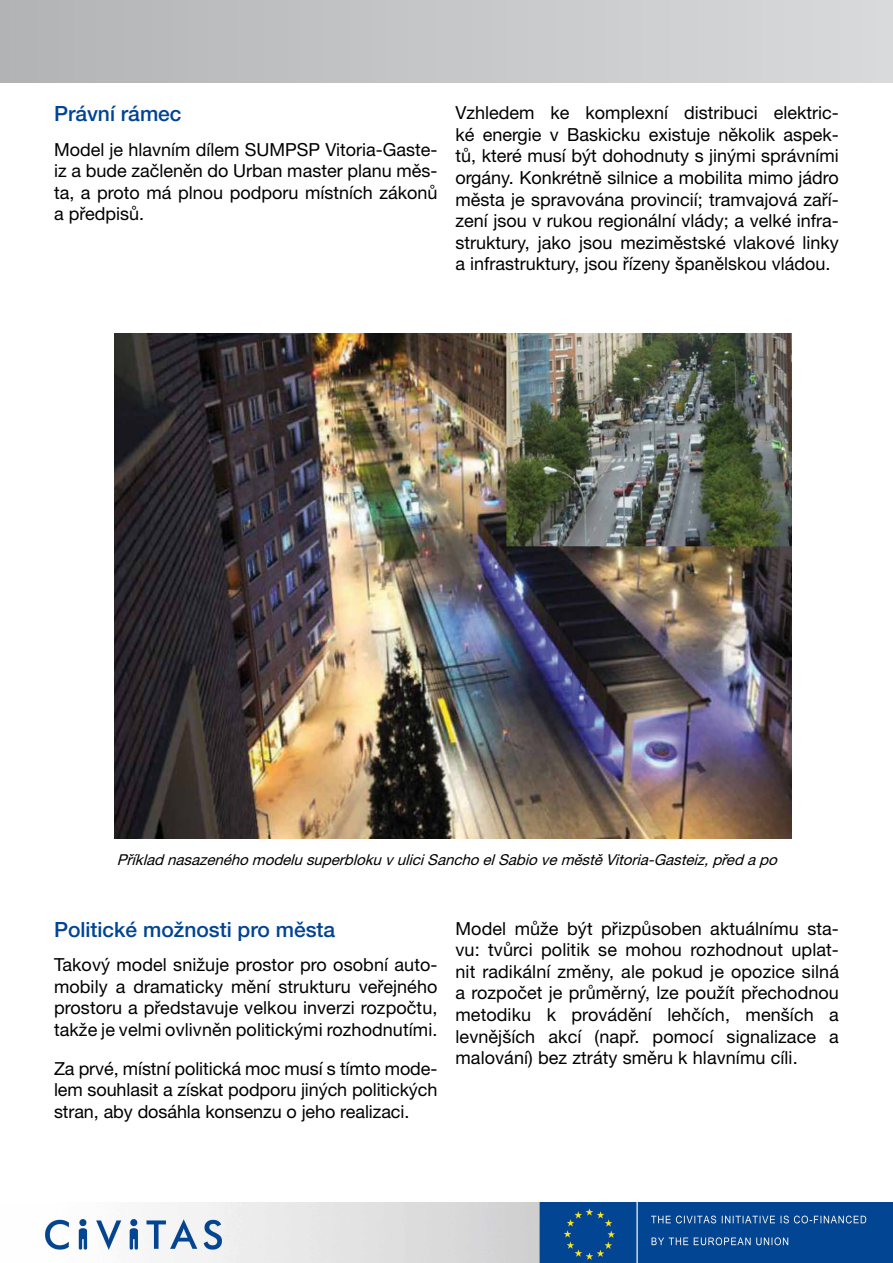
<style>
.page{position:relative;width:893px;height:1263px;background:#fff}
.page>*{position:absolute;margin:0;border:0;box-sizing:border-box;transform-origin:0 0}
.t1{font:500 21px "Helvetica Neue LT Pro";color:#004494}
.t2{font:18px/21.6px "Helvetica Neue LT Pro";color:#000;text-align:justify}
.t3{font:italic 15px "Helvetica Neue LT Pro";color:#000}
</style>
<div class="page">
<div style="left:0;top:0;width:893px;height:82px;background:linear-gradient(to right,#b2b3b5,#d9dadb)"></div>
<img style="left:45px;top:1203px;width:848px;height:60px">
<img style="left:115px;top:334px;width:677px;height:505px">
<p class="t1" style="left:54px;top:101px;width:129px">Právní rámec</p>
<p class="t2" style="left:54px;top:138px;width:385px">Model je hlavním dílem SUMPSP Vitoria-Gaste&shy;iz a bude začleněn do Urban master planu měs&shy;ta, a proto má plnou podporu místních zákonů a předpisů.</p>
<p class="t2" style="left:455px;top:102px;width:385px">Vzhledem ke komplexní distribuci elektric&shy;ké energie v Baskicku existuje několik aspek&shy;tů, které musí být dohodnuty s jinými správními orgány. Konkrétně silnice a mobilita mimo jádro města je spravována provincií; tramvajová zaří&shy;zení jsou v rukou regionální vlády; a velké infra&shy;struktury, jako jsou meziměstské vlakové linky a infrastruktury, jsou řízeny španělskou vládou.</p>
<p class="t3" style="left:117px;top:851px;width:666px">Příklad nasazenéhomodelusuperblokuvuliciSanchoelSabioveměstěVitoria-Gasteiz,před apo</p>
<p class="t1" style="left:54px;top:917px;width:283px">Politické možnosti pro města</p>
<p class="t2" style="left:54px;top:954px;width:385px">Takový model snižuje prostor pro osobní auto&shy;mobily a dramaticky mění strukturu veřejného prostoru a představuje velkou inverzi rozpočtu, takže je velmi ovlivněn politickými rozhodnutími.</p>
<p class="t2" style="left:54px;top:1057px;width:385px">Za prvé, místní politická moc musí s tímto mode&shy;lem souhlasit a získat podporu jiných politických stran, aby dosáhla konsenzu o jeho realizaci.</p>
<p class="t2" style="left:455px;top:917px;width:385px">Model může být přizpůsoben aktuálnímu sta&shy;vu: tvůrci politik se mohou rozhodnout uplat&shy;nit radikální změny, ale pokud je opozice silná a rozpočet je průměrný, lze použít přechodnou metodiku k provádění lehčích, menších a levnějších akcí (např. pomocí signalizace a malování) bez ztráty směru k hlavnímu cíli.</p>
</div>
